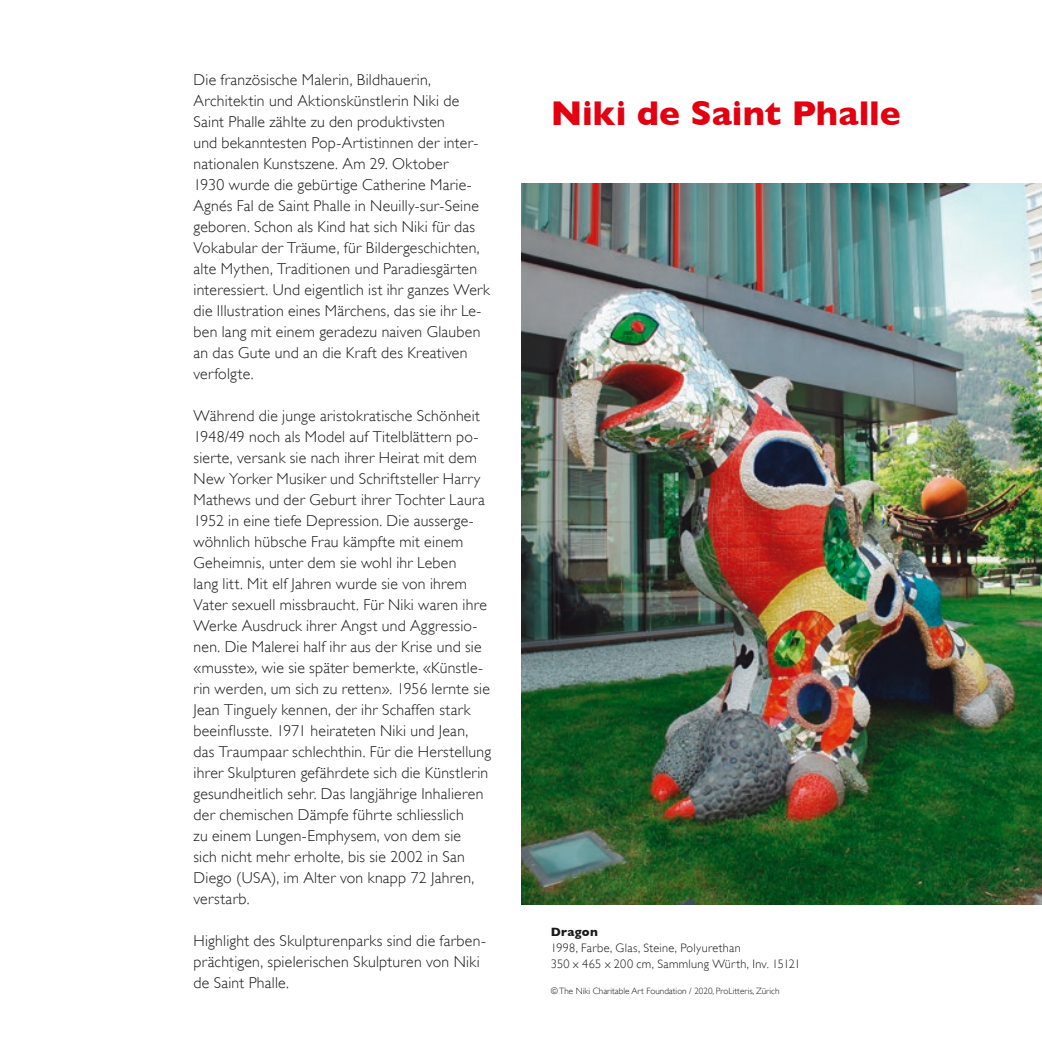
<style>
.page{position:relative;width:1042px;height:1042px;background:#fff}
.page>*{position:absolute;margin:0;border:0;box-sizing:border-box;transform-origin:0 0}
.t1{font:700 35px "Gill Sans";color:#e30011}
.t2{font:300 15.75px/21px "Gill Sans";letter-spacing:.015em;color:#1b1819}
.t3{font:300 12.25px/15.8px "Gill Sans";letter-spacing:.025em;color:#1b1819}
.t4{font:700 12.25px "Gill Sans";letter-spacing:.025em;color:#1b1819}
.t5{font:300 9.1px "Gill Sans";color:#1b1819}
</style>
<div class="page">
<img style="left:521px;top:184px;width:521px;height:720px">
<p class="t2" style="left:193px;top:69px;width:298px">Die französische Malerin, Bildhauerin, Architektin und Aktionskünstlerin Niki de Saint Phalle zählte zu den produktivsten<br>und bekanntesten Pop-Artistinnen der inter&shy;nationalen Kunstszene. Am 29. Oktober<br>1930 wurde die gebürtige Catherine Marie-Agnés Fal de Saint Phalle in Neuilly-sur-Seine geboren. Schon als Kind hat sich Niki für das Vokabular der Träume, für Bildergeschichten, alte Mythen, Traditionen und Paradiesgärten interessiert. Und eigentlich ist ihr ganzes Werk die Illustration eines Märchens, das sie ihr Le&shy;ben lang mit einem geradezu naiven Glauben an das Gute und an die Kraft des Kreativen verfolgte.</p>
<p class="t2" style="left:193px;top:405px;width:299px">Während die junge aristokratische Schönheit 1948/49 noch als Model auf Titelblättern po&shy;sierte, versank sie nach ihrer Heirat mit dem New Yorker Musiker und Schriftsteller Harry Mathews und der Geburt ihrer Tochter Laura 1952 in eine tiefe Depression. Die ausserge&shy;wöhnlich hübsche Frau kämpfte mit einem Geheimnis, unter dem sie wohl ihr Leben<br>lang litt. Mit elf Jahren wurde sie von ihrem Vater sexuell missbraucht. Für Niki waren ihre Werke Ausdruck ihrer Angst und Aggressio&shy;nen. Die Malerei half ihr aus der Krise und sie «musste», wie sie später bemerkte, «Künstle&shy;rin werden, um sich zu retten». 1956 lernte sie Jean Tinguely kennen, der ihr Schaffen stark beeinflusste. 1971 heirateten Niki und Jean, das Traumpaar schlechthin. Für die Herstellung ihrer Skulpturen gefährdete sich die Künstlerin gesundheitlich sehr. Das langjährige Inhalieren der chemischen Dämpfe führte schliesslich<br>zu einem Lungen-Emphysem, von dem sie<br>sich nicht mehr erholte, bis sie 2002 in San Diego (USA), im Alter von knapp 72 Jahren, verstarb.</p>
<p class="t2" style="left:193px;top:930px;width:294px">Highlight des Skulpturenparks sind die farben&shy;prächtigen, spielerischen Skulpturen von Niki de Saint Phalle.</p>
<h1 class="t1" style="left:551px;top:92px;width:351px">Niki de Saint Phalle</h1>
<p class="t4" style="left:551px;top:925px;width:49px">Dragon</p>
<p class="t3" style="left:551px;top:939px;width:251px">1998, Farbe, Glas, Steine, Polyurethan<br>350 x 465 x 200 cm, Sammlung Würth, Inv. 15121</p>
<p class="t5" style="left:551px;top:983px;width:230px">© The Niki Charitable Art Foundation / 2020, ProLitteris, Zürich</p>
</div>
